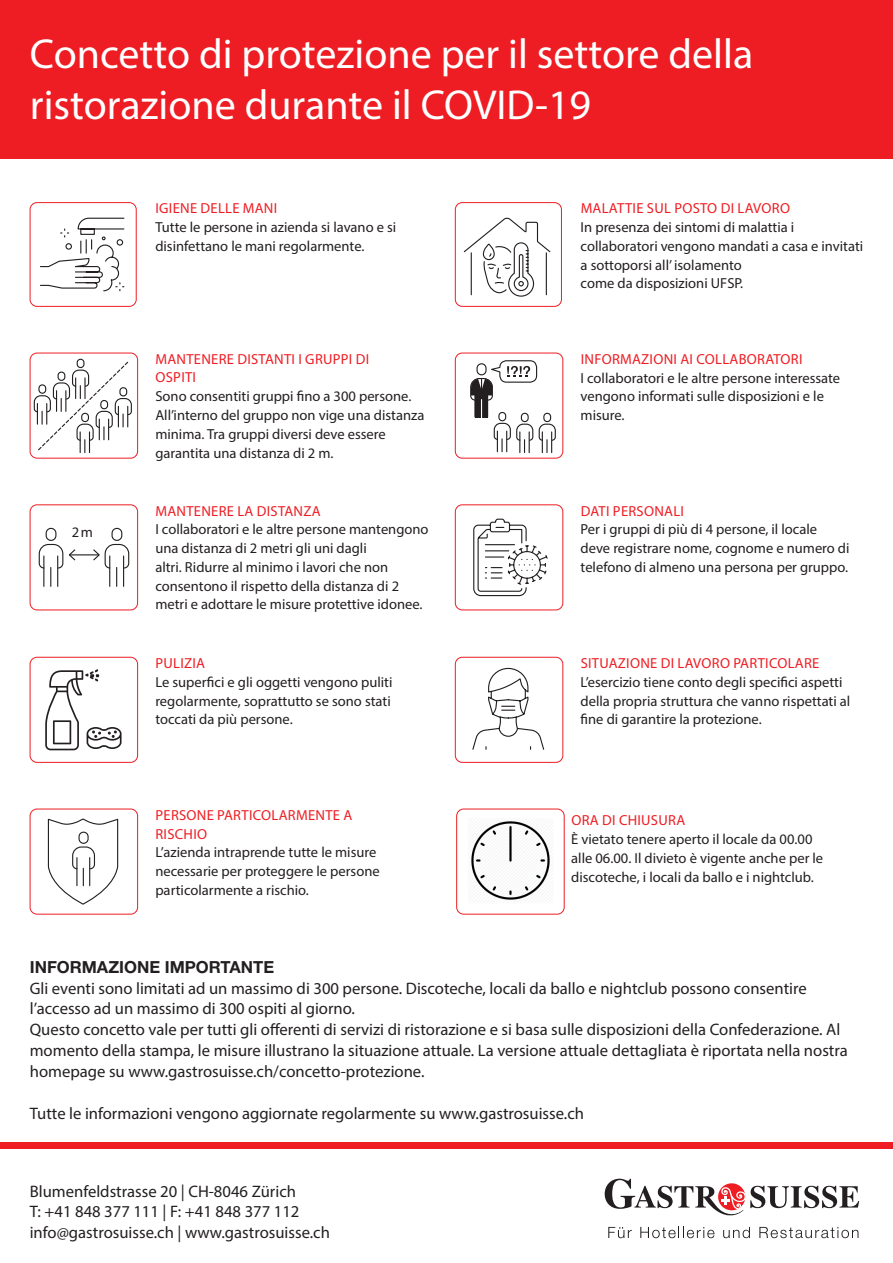
<style>
.page{position:relative;width:893px;height:1263px;background:#fff}
.page>*{position:absolute;margin:0;border:0;box-sizing:border-box;transform-origin:0 0}
.t1{font:42px/51px "Myriad Pro";color:#fff}
.t2{font:16.65px/20.9px "Myriad Pro";color:#231f20}
.t3{font:700 16.65px "Helvetica Neue LT Std";color:#231f20}
.t4{font:14.55px/18.8px "Myriad Pro";color:#231f20}
.t5{font:14.55px/18.8px "Myriad Pro";letter-spacing:.02em;color:#ee1d23}
</style>
<div class="page">
<div style="left:0;top:0;width:893px;height:159px;background:#ee1d23"></div>
<div style="left:0;top:1142px;width:893px;height:6px;background:#ee1d23"></div>
<div style="left:30px;top:202px;width:107px;height:105px;border:1px solid #ee1d23;border-radius:7px"></div>
<div style="left:455px;top:202px;width:107px;height:105px;border:1px solid #ee1d23;border-radius:7px"></div>
<div style="left:30px;top:353px;width:108px;height:105px;border:1px solid #ee1d23;border-radius:7px"></div>
<div style="left:455px;top:353px;width:108px;height:105px;border:1px solid #ee1d23;border-radius:7px"></div>
<div style="left:30px;top:504px;width:108px;height:106px;border:1px solid #ee1d23;border-radius:7px"></div>
<div style="left:455px;top:504px;width:108px;height:106px;border:1px solid #ee1d23;border-radius:7px"></div>
<div style="left:30px;top:657px;width:108px;height:106px;border:1px solid #ee1d23;border-radius:7px"></div>
<div style="left:455px;top:657px;width:108px;height:106px;border:1px solid #ee1d23;border-radius:7px"></div>
<div style="left:30px;top:809px;width:108px;height:105px;border:1px solid #ee1d23;border-radius:7px"></div>
<svg style="left:40px;top:217px;width:85px;height:75px"></svg>
<div style="left:77px;top:359px;width:7px;height:9px;border:1px solid #231f20;border-radius:3px"></div>
<div style="left:46px;top:528px;width:10px;height:13px;border:1px solid #231f20;border-radius:5px"></div>
<div style="left:111px;top:528px;width:11px;height:13px;border:1px solid #231f20;border-radius:5px"></div>
<div style="left:476px;top:363px;width:11px;height:12px;border:1px solid #231f20;border-radius:4px"></div>
<svg style="left:33px;top:361px;width:99px;height:92px"></svg>
<hr style="left:69px;top:554px;width:30px;height:1px;background:#231f20">
<svg style="left:38px;top:543px;width:39px;height:43px"></svg>
<svg style="left:92px;top:543px;width:38px;height:43px"></svg>
<svg style="left:45px;top:669px;width:77px;height:81px"></svg>
<svg style="left:47px;top:818px;width:72px;height:87px"></svg>
<svg style="left:463px;top:217px;width:88px;height:80px"></svg>
<hr style="left:471px;top:253px;width:1px;height:42px;background:#231f20">
<hr style="left:546px;top:253px;width:1px;height:42px;background:#231f20">
<svg style="left:470px;top:366px;width:86px;height:87px"></svg>
<div style="left:499px;top:360px;width:38px;height:23px;border:1px solid #231f20;border-radius:7px"></div>
<svg style="left:473px;top:518px;width:75px;height:79px"></svg>
<svg style="left:472px;top:667px;width:73px;height:83px"></svg>
<svg style="left:605px;top:1179px;width:254px;height:59px"></svg>
<div style="left:456px;top:809px;width:108px;height:105px;border:1px solid #ee1d23;border-radius:7px"></div>
<img style="left:469px;top:819px;width:84px;height:84px">
<h1 class="t1" style="left:30px;top:28px;width:725px">Concetto di protezione per il settore della ristorazione durante il COVID-19</h1>
<p class="t4" style="left:72px;top:523px;width:22px">2 m</p>
<p class="t5" style="left:156px;top:199px;width:123px">IGIENE DELLE MANI</p>
<p class="t4" style="left:155px;top:218px;width:242px">Tutte le persone in azienda si lavano e si disinfettano le mani regolarmente.</p>
<p class="t5" style="left:156px;top:349px;width:215px">MANTENERE DISTANTI I GRUPPI DI<br>OSPITI</p>
<p class="t4" style="left:155px;top:387px;width:270px">Sono consentiti gruppi fino a 300 persone.<br>All’interno del gruppo non vige una distanza minima. Tra gruppi diversi deve essere garantita una distanza di 2 m.</p>
<p class="t5" style="left:156px;top:501px;width:167px">MANTENERE LA DISTANZA</p>
<p class="t4" style="left:155px;top:520px;width:275px">I collaboratori e le altre persone mantengono una distanza di 2 metri gli uni dagli<br>altri. Ridurre al minimo i lavori che non consentono il rispetto della distanza di 2 metri e adottare le misure protettive idonee.</p>
<p class="t5" style="left:156px;top:653px;width:51px">PULIZIA</p>
<p class="t4" style="left:155px;top:672px;width:239px">Le superfici e gli oggetti vengono puliti regolarmente, soprattutto se sono stati toccati da più persone.</p>
<p class="t5" style="left:156px;top:805px;width:198px">PERSONE PARTICOLARMENTE A<br>RISCHIO</p>
<p class="t4" style="left:155px;top:843px;width:226px">L’azienda intraprende tutte le misure necessarie per proteggere le persone particolarmente a rischio.</p>
<p class="t5" style="left:581px;top:199px;width:211px">MALATTIE SUL POSTO DI LAVORO</p>
<p class="t4" style="left:581px;top:218px;width:284px">In presenza dei sintomi di malattia i collaboratori vengono mandati a casa e invitati a sottoporsi all’ isolamento<br>come da disposizioni UFSP.</p>
<p class="t5" style="left:581px;top:349px;width:223px">INFORMAZIONI AI COLLABORATORI</p>
<p class="t4" style="left:581px;top:368px;width:261px">I collaboratori e le altre persone interessate vengono informati sulle disposizioni e le misure.</p>
<p class="t5" style="left:581px;top:501px;width:105px">DATI PERSONALI</p>
<p class="t4" style="left:581px;top:520px;width:270px">Per i gruppi di più di 4 persone, il locale deve registrare nome, cognome e numero di telefono di almeno una persona per gruppo.</p>
<p class="t5" style="left:581px;top:653px;width:240px">SITUAZIONE DI LAVORO PARTICOLARE</p>
<p class="t4" style="left:581px;top:672px;width:271px">L’esercizio tiene conto degli specifici aspetti della propria struttura che vanno rispettati al fine di garantire la protezione.</p>
<p class="t5" style="left:571px;top:811px;width:115px">ORA DI CHIUSURA</p>
<p class="t4" style="left:571px;top:829px;width:253px">È vietato tenere aperto il locale da 00.00 alle 06.00. Il divieto è vigente anche per le discoteche, i locali da ballo e i nightclub.</p>
<p class="t3" style="left:30px;top:956px;width:246px">INFORMAZIONE IMPORTANTE</p>
<p class="t2" style="left:30px;top:977px;width:820px">Gli eventi sono limitati ad un massimo di 300 persone. Discoteche, locali da ballo e nightclub possono consentire l’accesso ad un massimo di 300 ospiti al giorno.<br>Questo concetto vale per tutti gli offerenti di servizi di ristorazione e si basa sulle disposizioni della Confederazione. Al momento della stampa, le misure illustrano la situazione attuale. La versione attuale dettagliata è riportata nella nostra homepage su www.gastrosuisse.ch/concetto-protezione.</p>
<p class="t2" style="left:30px;top:1102px;width:556px">Tutte le informazioni vengono aggiornate regolarmente su www.gastrosuisse.ch</p>
<p class="t2" style="left:30px;top:1180px;width:302px">Blumenfeldstrasse 20 | CH-8046 Zürich<br>T: +41 848 377 111 | F: +41 848 377 112 info@gastrosuisse.ch | www.gastrosuisse.ch</p>
</div>
